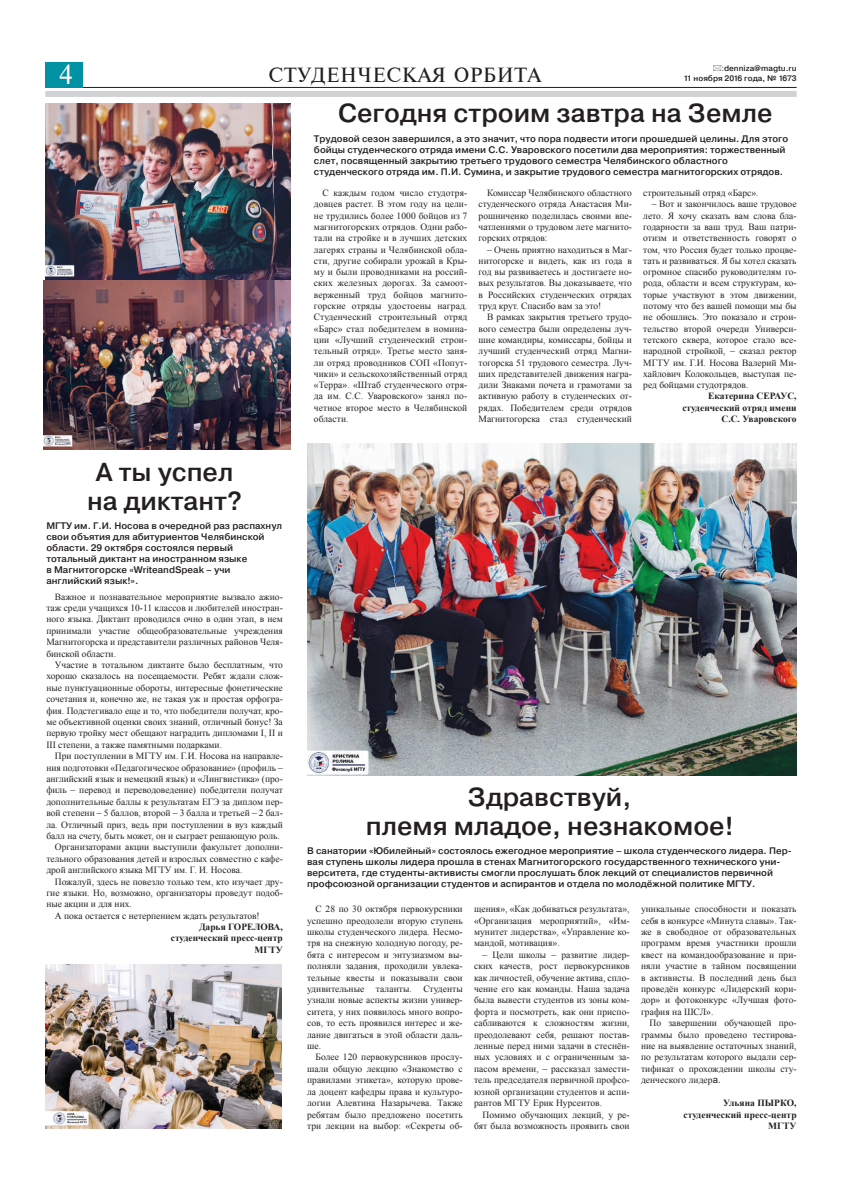
<style>
.page{position:relative;width:842px;height:1191px;background:#fff}
.page>*{position:absolute;margin:0;border:0;box-sizing:border-box;transform-origin:0 0}
.t1{font:500 26px/29px "Pragmatica";color:#231f20;text-align:center}
.t2{font:26px "Newton C";color:#fff}
.t3{font:19.5px "Newton C";letter-spacing:.025em;color:#231f20}
.t4{font:9.5px/11.4px "Times New Roman";color:#231f20;text-align:justify}
.t5{font:500 9.5px/11px "Pragmatica";color:#231f20}
.t6{font:700 9.5px/11.3px "Times New Roman";color:#231f20;text-align:right}
.t7{font:500 8px "Pragmatica";color:#231f20}
.s1{font-family:"Arial";font-weight:400}
.s2{font-family:"Arial"}
</style>
<div class="page">
<hr style="left:54px;top:87px;width:743px;height:1px;background:#231f20">
<div style="left:45px;top:62px;width:38px;height:26px;background:#0092a2"></div>
<div style="left:45px;top:91px;width:752px;height:6px;background:#d1d2d4"></div>
<img style="left:307px;top:443px;width:490px;height:333px">
<img style="left:45px;top:964px;width:237px;height:164px">
<img style="left:45px;top:104px;width:246px;height:176px">
<img style="left:43px;top:280px;width:247px;height:170px">
<h1 class="t2" style="left:59px;top:59px;width:15px">4</h1>
<h2 class="t3" style="left:268px;top:63px;width:274px">СТУДЕНЧЕСКАЯ ОРБИТА</h2>
<p class="t7" style="left:684px;top:73px;width:114px">11 ноября 2016 года, № 1673</p>
<p class="t7" style="left:722px;top:63px;width:76px"><span class="s1">:</span>denniza@magtu.ru</p>
<h1 class="t1" style="left:338px;top:98px;width:436px">Сегодня строим завтра на Земле</h1>
<p class="t5" style="left:314px;top:133px;width:476px">Трудовой сезон завершился, а это значит, что пора подвести итоги прошедшей целины. Для этого бойцы студенческого отряда имени С.С. Уваровского посетили два мероприятия: торжественный слет, посвященный закрытию третьего трудового семестра Челябинского областного студенческого отряда им. П.И. Сумина, и закрытие трудового семестра магнитогорских отрядов.</p>
<h1 class="t1" style="left:87px;top:457px;width:157px">А ты успел на диктант?</h1>
<p class="t5" style="left:46px;top:520px;width:237px">МГТУ им. Г.И. Носова в очередной раз распахнул свои объятия для абитуриентов Челябинской области. 29 октября состоялся первый тотальный диктант на иностранном языке<br>в Магнитогорске «WriteandSpeak – учи английский язык!».</p>
<p class="t4" style="left:46px;top:590px;width:238px;text-indent:9px">Важное и познавательное мероприятие вызвало ажио&shy;таж среди учащихся 10-11 классов и любителей иностран&shy;ного языка. Диктант проводился очно в один этап, в нем принимали участие общеобразовательные учреждения Магнитогорска и представители различных районов Челя&shy;бинской области.</p>
<p class="t4" style="left:46px;top:659px;width:238px;text-indent:9px">Участие в тотальном диктанте было бесплатным, что хорошо сказалось на посещаемости. Ребят ждали слож&shy;ные пунктуационные обороты, интересные фонетические сочетания и, конечно же, не такая уж и простая орфогра&shy;фия. Подстегивало еще и то, что победители получат, кро&shy;ме объективной оценки своих знаний, отличный бонус! За первую тройку мест обещают наградить дипломами I, II и III степени, а также памятными подарками.</p>
<p class="t4" style="left:55px;top:750px;width:229px">При поступлении в МГТУ им. Г.И. Носова на направле-</p>
<p class="t4" style="left:46px;top:761px;width:238px">ния подготовки «Педагогическое образование» (профиль –</p>
<p class="t4" style="left:46px;top:773px;width:238px">английский язык и немецкий язык) и «Лингвистика» (про-</p>
<p class="t4" style="left:46px;top:784px;width:238px">филь – перевод и переводоведение) победители получат</p>
<p class="t4" style="left:46px;top:795px;width:238px">дополнительные баллы к результатам ЕГЭ за диплом пер-</p>
<p class="t4" style="left:46px;top:807px;width:238px">вой степени – 5 баллов, второй – 3 балла и третьей – 2 бал-</p>
<p class="t4" style="left:46px;top:818px;width:238px">ла. Отличный приз, ведь при поступлении в вуз каждый</p>
<p class="t4" style="left:46px;top:830px;width:235px">балл на счету, быть может, он и сыграет решающую роль.</p>
<p class="t4" style="left:55px;top:841px;width:229px">Организаторами акции выступили факультет дополни-</p>
<p class="t4" style="left:46px;top:852px;width:238px">тельного образования детей и взрослых совместно с кафе-</p>
<p class="t4" style="left:46px;top:864px;width:198px">дрой английского языка МГТУ им. Г. И. Носова.</p>
<p class="t4" style="left:55px;top:875px;width:229px">Пожалуй, здесь не повезло только тем, кто изучает дру-</p>
<p class="t4" style="left:46px;top:887px;width:238px">гие языки. Но, возможно, организаторы проведут подоб-</p>
<p class="t4" style="left:46px;top:898px;width:87px">ные акции и для них.</p>
<p class="t4" style="left:55px;top:909px;width:206px">А пока остается с нетерпением ждать результатов!</p>
<p class="t6" style="left:171px;top:921px;width:114px">Дарья ГОРЕЛОВА, студенческий пресс-центр<br>МГТУ</p>
<p class="t4" style="left:314px;top:187px;width:155px;text-indent:9px">С каждым годом число студотря&shy;довцев растет. В этом году на цели&shy;не трудились более 1000 бойцов из 7 магнитогорских отрядов. Одни рабо&shy;тали на стройке и в лучших детских лагерях страны и Челябинской обла&shy;сти, другие собирали урожай в Кры&shy;му и были проводниками на россий&shy;ских железных дорогах. За самоот&shy;верженный труд бойцов магнито&shy;горские отряды удостоены наград.<br>Студенческий строительный отряд «Барс» стал победителем в номина&shy;ции «Лучший студенческий строи&shy;тельный отряд». Третье место заня&shy;ли отряд проводников СОП «Попут&shy;чики» и сельскохозяйственный отряд «Терра». «Штаб студенческого отря&shy;да им. С.С. Уваровского» занял по&shy;четное второе место в Челябинской области.</p>
<p class="t4" style="left:479px;top:187px;width:155px;text-indent:9px">Комиссар Челябинского областного студенческого отряда Анастасия Ми&shy;рошниченко поделилась своими впе&shy;чатлениями о трудовом лете магнито&shy;горских отрядов:</p>
<p class="t4" style="left:479px;top:243px;width:155px;text-indent:9px">– Очень приятно находиться в Маг&shy;нитогорске и видеть, как из года в год вы развиваетесь и достигаете но&shy;вых результатов. Вы доказываете, что в Российских студенческих отрядах труд крут. Спасибо вам за это!</p>
<p class="t4" style="left:479px;top:311px;width:155px;text-indent:9px">В рамках закрытия третьего трудо&shy;вого семестра были определены луч&shy;шие командиры, комиссары, бойцы и лучший студенческий отряд Магни&shy;тогорска 51 трудового семестра. Луч&shy;ших представителей движения награ&shy;дили Знаками почета и грамотами за активную работу в студенческих от&shy;рядах. Победителем среди отрядов Магнитогорска стал студенческий</p>
<p class="t4" style="left:643px;top:187px;width:117px">строительный отряд «Барс».</p>
<p class="t4" style="left:643px;top:198px;width:155px;text-indent:9px">– Вот и закончилось ваше трудовое лето. Я хочу сказать вам слова бла&shy;годарности за ваш труд. Ваш патри&shy;отизм и ответственность говорят о том, что Россия будет только процве&shy;тать и развиваться. Я бы хотел сказать огромное спасибо руководителям го&shy;рода, области и всем структурам, ко&shy;торые участвуют в этом движении, потому что без вашей помощи мы бы не обошлись. Это показало и строи&shy;тельство второй очереди Универси&shy;тетского сквера, которое стало все&shy;народной стройкой, – сказал ректор МГТУ им. Г.И. Носова Валерий Ми&shy;хайлович Колокольцев, выступая пе&shy;ред бойцами студотрядов.</p>
<p class="t6" style="left:682px;top:390px;width:116px">Екатерина СЕРАУС, студенческий отряд имени<br>С.С. Уваровского</p>
<h1 class="t1" style="left:366px;top:782px;width:369px">Здравствуй,<br>племя младое, незнакомое!</h1>
<p class="t5" style="left:307px;top:845px;width:486px">В санатории «Юбилейный» состоялось ежегодное мероприятие – школа студенческого лидера. Пер&shy;вая ступень школы лидера прошла в стенах Магнитогорского государственного технического уни&shy;верситета, где студенты-активисты смогли прослушать блок лекций от специалистов первичной профсоюзной организации студентов и аспирантов и отдела по молодёжной политике МГТУ.</p>
<p class="t4" style="left:307px;top:903px;width:157px;text-indent:9px">С 28 по 30 октября первокурсники успешно преодолели вторую ступень школы студенческого лидера. Несмо&shy;тря на снежную холодную погоду, ре&shy;бята с интересом и энтузиазмом вы&shy;полняли задания, проходили увлека&shy;тельные квесты и показывали свои удивительные таланты. Студенты узнали новые аспекты жизни универ&shy;ситета, у них появилось много вопро&shy;сов, то есть проявился интерес и же&shy;лание двигаться в этой области даль&shy;ше.</p>
<p class="t4" style="left:307px;top:1051px;width:157px;text-indent:9px">Более 120 первокурсников прослу&shy;шали общую лекцию «Знакомство с правилами этикета», которую прове&shy;ла доцент кафедры права и культуро&shy;логии Алевтина Назарычева. Также ребятам было предложено посетить три лекции на выбор: «Секреты об-</p>
<p class="t4" style="left:474px;top:903px;width:157px">щения», «Как добиваться результата», «Организация мероприятий», «Им&shy;мунитет лидерства», «Управление ко&shy;мандой, мотивация».</p>
<p class="t4" style="left:474px;top:948px;width:157px;text-indent:9px">– Цели школы – развитие лидер&shy;ских качеств, рост первокурсников как личностей, обучение актива, спло&shy;чение его как команды. Наша задача была вывести студентов из зоны ком&shy;форта и посмотреть, как они приспо&shy;сабливаются к сложностям жизни, преодолевают себя, решают постав&shy;ленные перед ними задачи в стеснён&shy;ных условиях и с ограниченным за&shy;пасом времени, – рассказал замести&shy;тель председателя первичной профсо&shy;юзной организации студентов и аспи&shy;рантов МГТУ Ерик Нурсеитов.</p>
<p class="t4" style="left:474px;top:1108px;width:157px;text-align:right">Помимо обучающих лекций, у ре&shy;бят была возможность проявить свои</p>
<p class="t4" style="left:641px;top:903px;width:157px">уникальные способности и показать себя в конкурсе «Минута славы». Так&shy;же в свободное от образовательных программ время участники прошли квест на командообразование и при&shy;няли участие в тайном посвящении в активисты. В последний день был проведён конкурс «Лидерский кори&shy;дор» и фотоконкурс «Лучшая фото&shy;графия на ШСЛ».</p>
<p class="t4" style="left:641px;top:1017px;width:157px;text-indent:9px">По завершении обучающей про&shy;граммы было проведено тестирова&shy;ние на выявление остаточных знаний, по результатам которого выдали сер&shy;тификат о прохождении школы сту&shy;денческого лидер<span class="s2">а.</span></p>
<p class="t6" style="left:683px;top:1097px;width:115px">Ульяна ПЫРКО, студенческий пресс-центр<br>МГТУ</p>
</div>
